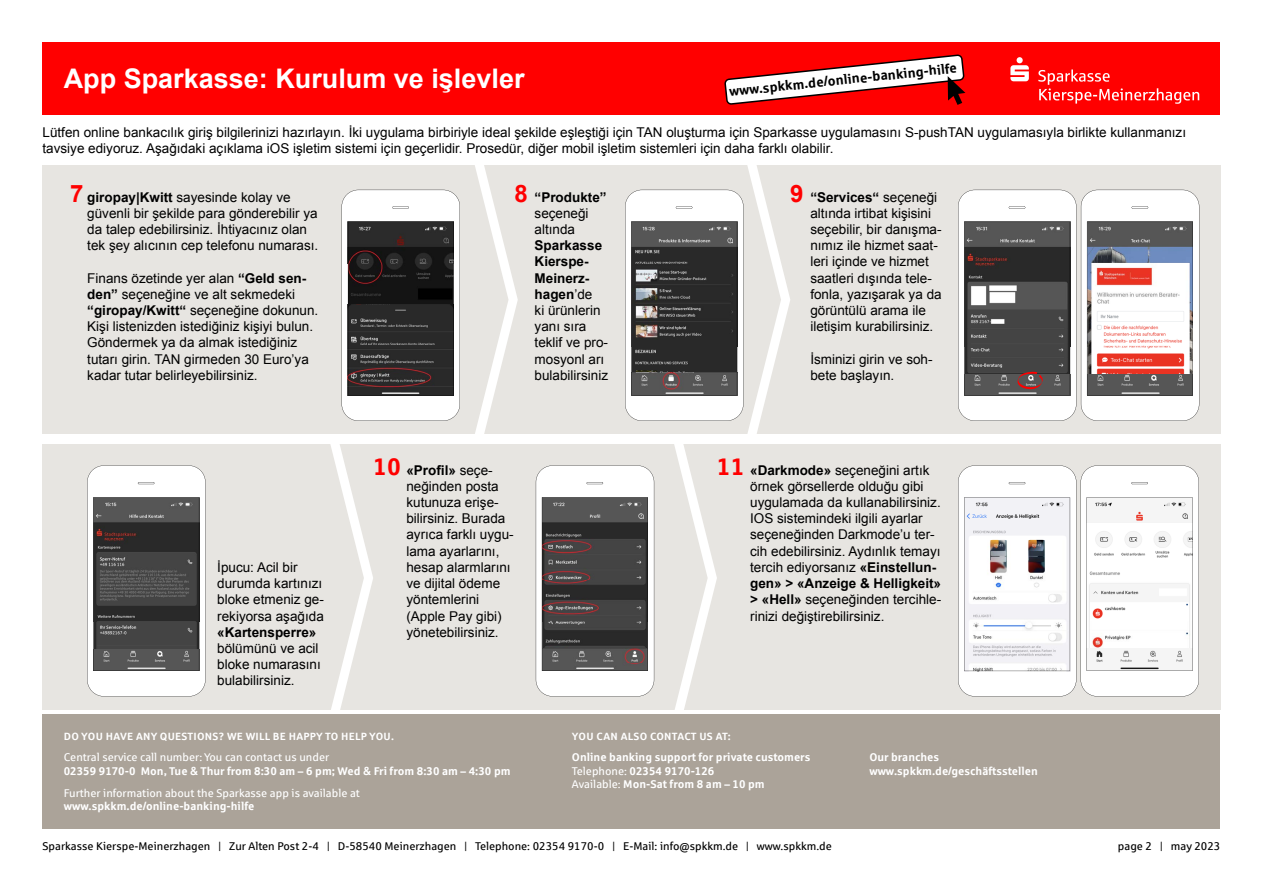
<style>
.page{position:relative;width:1263px;height:893px;background:#fff}
.page>*{position:absolute;margin:0;border:0;box-sizing:border-box;transform-origin:0 0}
.t1{font:700 27px "Arial";color:#fff}
.t2{font:13.5px/16.2px "Arial";color:#000}
.t3{font:700 13.5px "Sparkasse Rg";color:#000}
.t4{font:700 13.5px "Arial";color:#000}
.t5{font:700 11.25px/13.5px "Sparkasse Rg";color:#fff}
.t6{font:11.25px "Sparkasse Rg";color:#000}
.t7{font:11.25px "Sparkasse Rg";color:#fff}
.t8{font:700 10.5px "Sparkasse Rg";letter-spacing:.025em;color:#fff}
.s1{font-weight:700;font-size:24px;color:#f00}
.s2{font-weight:700}
.s3{font-family:"Sparkasse Rg";font-weight:700;font-size:24px;color:#f00}
.s4{font-weight:400}
</style>
<div class="page">
<div style="left:43px;top:166px;width:1178px;height:544px;background:#e7e5e1"></div>
<div style="left:43px;top:43px;width:1177px;height:72px;background:#f00"></div>
<div style="left:28px;top:434px;width:1225px;height:9px;background:#fff"></div>
<svg style="left:474px;top:165px;width:44px;height:269px"></svg>
<svg style="left:330px;top:443px;width:43px;height:267px"></svg>
<svg style="left:87px;top:465px;width:119px;height:231px;background:#807f7f"></svg>
<svg style="left:958px;top:465px;width:241px;height:231px;background:#f1f0f0"></svg>
<svg style="left:342px;top:190px;width:118px;height:231px;background:#6d6c6c"></svg>
<svg style="left:958px;top:190px;width:241px;height:231px;background:#aaa2a2"></svg>
<svg style="left:536px;top:165px;width:254px;height:545px"></svg>
<svg style="left:724px;top:54px;width:241px;height:51px"></svg>
<svg style="left:1038px;top:69px;width:161px;height:35px"></svg>
<svg style="left:1010px;top:57px;width:19px;height:24px"></svg>
<div style="left:43px;top:714px;width:1177px;height:115px;background:#aba399"></div>
<p class="t3" style="left:728px;top:83px;width:230px;rotate:-6deg">www.spkkm.de/online-banking-hilfe</p>
<h1 class="t1" style="left:64px;top:61px;width:462px">App Sparkasse: Kurulum ve işlevler</h1>
<p class="t2" style="left:43px;top:124px;width:1145px">Lütfen online bankacılık giriş bilgilerinizi hazırlayın. İki uygulama birbiriyle ideal şekilde eşleştiği için TAN oluşturma için Sparkasse uygulamasını S-pushTAN uygulamasıyla birlikte kullanmanızı tavsiye ediyoruz. Aşağıdaki açıklama iOS işletim sistemi için geçerlidir. Prosedür, diğer mobil işletim sistemleri için daha farklı olabilir.</p>
<p class="t2" style="left:87px;top:189px;width:233px;text-indent:-17px"><span class="s1">7</span> <span class="s2">giropay|Kwitt</span> sayesinde kolay ve güvenli bir şekilde para gönderebilir ya da talep edebilirsiniz. İhtiyacınız olan tek şey alıcının cep telefonu numarası.</p>
<p class="t2" style="left:87px;top:270px;width:233px">Finans özetinde yer alan <span class="s2">“Geld sen&shy;den”</span> seçeneğine ve alt sekmedeki <span class="s2">“giropay/Kwitt“</span> seçeneğine dokunun.<br>Kişi listenizden istediğiniz kişiyi bulun.<br>Göndermek ya da almak istediğiniz tutarı girin. TAN girmeden 30 Euro’ya kadar tutar belirleyebilirsiniz.</p>
<p class="t2" style="left:217px;top:559px;width:108px">İpucu: Acil bir durumda kartınızı bloke etmeniz ge&shy;rekiyorsa aşağıda</p>
<p class="t4" style="left:217px;top:623px;width:101px">«Kartensperre»</p>
<p class="t2" style="left:217px;top:640px;width:105px">bölümünü ve acil bloke numarasını bulabilirsiniz.</p>
<p class="t2" style="left:535px;top:189px;width:74px;text-indent:-20px"><span class="s1">8</span> <span class="s2">“Produkte” </span>seçeneği altında</p>
<p class="t2" style="left:535px;top:238px;width:75px"><span class="s2">Sparkasse<br>Kierspe-<br>Meinerz&shy;hagen</span>’de<br>ki ürünlerin yanı sıra teklif ve pro&shy;mosyonl arı bulabilirsiniz</p>
<p class="t2" style="left:810px;top:189px;width:133px;text-indent:-20px"><span class="s1">9</span> <span class="s2">“Services“</span> seçeneği altında irtibat kişisini seçebilir, bir danışma&shy;nımız ile hizmet saat&shy;leri içinde ve hizmet saatleri dışında tele&shy;fonla, yazışarak ya da görüntülü arama ile iletişim kurabilirsiniz.</p>
<p class="t2" style="left:810px;top:351px;width:124px">İsminizi girin ve soh&shy;bete başlayın.</p>
<p class="t2" style="left:406px;top:462px;width:109px;text-indent:-33px"><span class="s3">10</span> <span class="s2">«Profil»</span> seçe&shy;neğinden posta kutunuza erişe&shy;bilirsiniz. Burada ayrıca farklı uygu&shy;lama ayarlarını, hesap alarmlarını ve dijital ödeme yöntemlerini (Apple Pay gibi) yönetebilirsiniz.</p>
<p class="t2" style="left:750px;top:462px;width:192px;text-indent:-33px"><span class="s3">11</span> <span class="s2">«Darkmode»</span> seçeneğini artık örnek görsellerde olduğu gibi uygulamada da kullanabilirsiniz.<br>IOS sistemindeki ilgili ayarlar seçeneğinden Darkmode’u ter&shy;cih edebilirsiniz. Aydınlık temayı tercih ediyorsanız <span class="s2">«Einstellun&shy;gen» &gt; «Anzeige &amp; Helligkeit» &gt; «Hell»</span> seçeneğinden tercihle&shy;rinizi değiştirebilirsiniz.</p>
<p class="t8" style="left:64px;top:726px;width:320px">HABEN SIE NOCH FRAGEN? WIR HELFEN IHNEN GERNE WEITER.</p>
<p class="t8" style="left:476px;top:726px;width:238px">DARÜBER HINAUS ERREICHEN SIE UNS UNTER:</p>
<p class="t8" style="left:64px;top:730px;width:332px">DO YOU HAVE ANY QUESTIONS? WE WILL BE HAPPY TO HELP YOU.</p>
<p class="t7" style="left:64px;top:750px;width:267px">Central service call number: You can contact us under</p>
<p class="t5" style="left:64px;top:764px;width:448px">02359 9170-0 Mon, Tue &amp; Thur from 8:30 am – 6 pm; Wed &amp; Fri from 8:30 am – 4:30 pm</p>
<p class="t7" style="left:64px;top:786px;width:298px">Further information about the Sparkasse app is available at</p>
<p class="t5" style="left:64px;top:799px;width:192px">www.spkkm.de/online-banking-hilfe</p>
<p class="t8" style="left:572px;top:730px;width:160px">YOU CAN ALSO CONTACT US AT:</p>
<p class="t5" style="left:572px;top:750px;width:240px">Online banking support for private customers<br><span class="s4">Telephone:</span> 02354 9170-126<br><span class="s4">Available:</span> Mon-Sat from 8 am – 10 pm</p>
<p class="t5" style="left:869px;top:750px;width:170px">Our branches www.spkkm.de/geschäftsstellen</p>
<p class="t6" style="left:43px;top:839px;width:791px">Sparkasse Kierspe-Meinerzhagen | Zur Alten Post 2-4 | D-58540 Meinerzhagen | Telephone: 02354 9170-0 | E-Mail: info@spkkm.de | www.spkkm.de</p>
<p class="t6" style="left:1118px;top:839px;width:104px">page 2 | may 2023</p>
</div>
